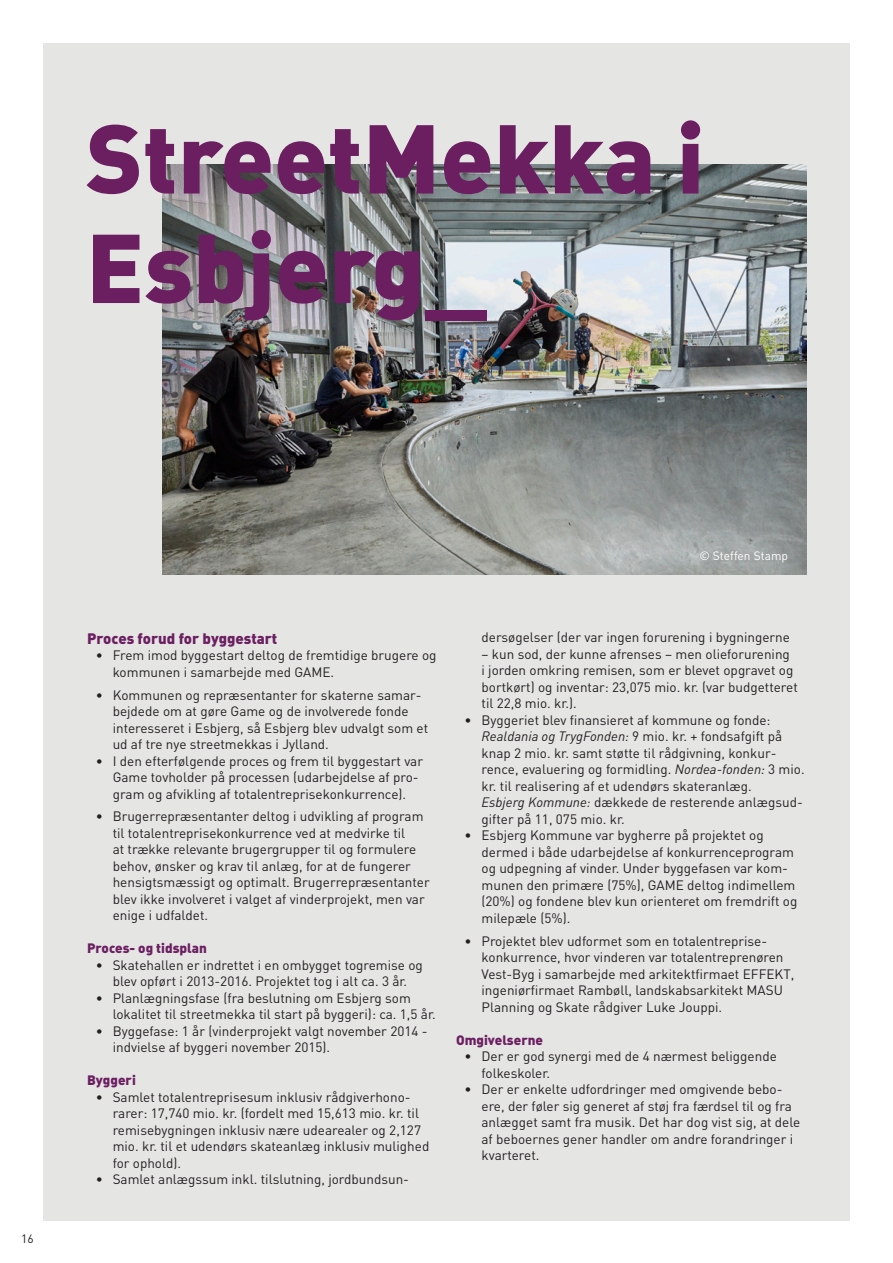
<style>
.page{position:relative;width:893px;height:1263px;background:#fff}
.page>*{position:absolute;margin:0;border:0;box-sizing:border-box;transform-origin:0 0}
.t1{font:96px/109.5px "DIN Black Alternate";color:#6b1f61}
.Lille_brødtekst{font:15px "DIN Black Alternate";color:#6b1f61}
.t2{font:13.5px/16.5px "DIN";color:#231f20}
.Lille_brødtekst-2{font:13.5px "DIN Black Alternate";color:#6b1f61}
.t3{font:12px "DIN Regular Alternate";color:#fff}
.t4{font:12px "DIN";color:#231f20}
.s1{font-style:italic}
</style>
<div class="page">
<div style="left:43px;top:43px;width:807px;height:1177px;background:#e5e5e4"></div>
<img style="left:163px;top:165px;width:644px;height:409px">
<p class="t1" style="left:86px;top:102px;width:620px">StreetMekka i<br>Esbjerg_</p>
<p class="t4" style="left:21px;top:1231px;width:14px">16</p>
<p class="t3" style="left:699px;top:548px;width:90px">© Steffen Stamp</p>
<p class="Lille_brødtekst" style="left:87px;top:628px;width:192px">Proces forud for byggestart</p>
<p class="t2" style="left:113px;top:647px;width:325px;text-indent:-17px">• Frem imod byggestart deltog de fremtidige brugere og kommunen i samarbejde med GAME.</p>
<p class="t2" style="left:113px;top:686px;width:317px;text-indent:-17px">• Kommunen og repræsentanter for skaterne samar&shy;bejdede om at gøre Game og de involverede fonde interesseret i Esbjerg, så Esbjerg blev udvalgt som et ud af tre nye streetmekkas i Jylland.</p>
<p class="t2" style="left:113px;top:752px;width:312px;text-indent:-17px">• I den efterfølgende proces og frem til byggestart var<br>Game tovholder på processen (udarbejdelse af pro&shy;gram og afvikling af totalentreprisekonkurrence).</p>
<p class="t2" style="left:113px;top:808px;width:318px;text-indent:-17px">• Brugerrepræsentanter deltog i udvikling af program til totalentreprisekonkurrence ved at medvirke til<br>at trække relevante brugergrupper til og formulere behov, ønsker og krav til anlæg, for at de fungerer hensigtsmæssigt og optimalt. Brugerrepræsentanter blev ikke involveret i valget af vinderprojekt, men var enige i udfaldet.</p>
<p class="Lille_brødtekst-2" style="left:87px;top:940px;width:121px">Proces- og tidsplan</p>
<p class="t2" style="left:96px;top:956px;width:329px;text-align:center">• Skatehallen er indrettet i en ombygget togremise og blev opført i 2013-2016. Projektet tog i alt ca. 3 år.</p>
<p class="t2" style="left:113px;top:989px;width:325px;text-indent:-17px">• Planlægningsfase (fra beslutning om Esbjerg som lokalitet til streetmekka til start på byggeri): ca. 1,5 år.</p>
<p class="t2" style="left:113px;top:1022px;width:316px;text-indent:-17px">• Byggefase: 1 år (vinderprojekt valgt november 2014 - indvielse af byggeri november 2015).</p>
<p class="Lille_brødtekst-2" style="left:87px;top:1072px;width:50px">Byggeri</p>
<p class="t2" style="left:113px;top:1088px;width:318px;text-indent:-17px">• Samlet totalentreprisesum inklusiv rådgiverhono&shy;rarer: 17,740 mio. kr. (fordelt med 15,613 mio. kr. til remisebygningen inklusiv nære udearealer og 2,127 mio. kr. til et udendørs skateanlæg inklusiv mulighed for ophold).</p>
<p class="t2" style="left:96px;top:1171px;width:315px">• Samlet anlægssum inkl. tilslutning, jordbundsun-</p>
<p class="t2" style="left:482px;top:629px;width:310px">dersøgelser (der var ingen forurening i bygningerne</p>
<p class="t2" style="left:482px;top:645px;width:318px">– kun sod, der kunne afrenses – men olieforurening<br>i jorden omkring remisen, som er blevet opgravet og bortkørt) og inventar: 23,075 mio. kr. (var budgetteret til 22,8 mio. kr.).</p>
<p class="t2" style="left:482px;top:711px;width:325px;text-indent:-17px">• Byggeriet blev finansieret af kommune og fonde:<br><span class="s1">Realdania og TrygFonden:</span> 9 mio. kr. + fondsafgift på knap 2 mio. kr. samt støtte til rådgivning, konkur&shy;rence, evaluering og formidling. <span class="s1">Nordea-fonden:</span> 3 mio. kr. til realisering af et udendørs skateranlæg.<br><span class="s1">Esbjerg Kommune:</span> dækkede de resterende anlægsud&shy;gifter på 11, 075 mio. kr.</p>
<p class="t2" style="left:482px;top:827px;width:317px;text-indent:-17px">• Esbjerg Kommune var bygherre på projektet og dermed i både udarbejdelse af konkurrenceprogram og udpegning af vinder. Under byggefasen var kom&shy;munen den primære (75%), GAME deltog indimellem (20%) og fondene blev kun orienteret om fremdrift og milepæle (5%).</p>
<p class="t2" style="left:482px;top:932px;width:314px;text-indent:-17px">• Projektet blev udformet som en totalentreprise&shy;konkurrence, hvor vinderen var totalentreprenøren Vest-Byg i samarbejde med arkitektfirmaet EFFEKT, ingeniørfirmaet Rambøll, landskabsarkitekt MASU Planning og Skate rådgiver Luke Jouppi.</p>
<p class="Lille_brødtekst-2" style="left:456px;top:1031px;width:89px">Omgivelserne</p>
<p class="t2" style="left:482px;top:1048px;width:297px;text-indent:-17px">• Der er god synergi med de 4 nærmest beliggende folkeskoler.</p>
<p class="t2" style="left:482px;top:1081px;width:320px;text-indent:-17px">• Der er enkelte udfordringer med omgivende bebo&shy;ere, der føler sig generet af støj fra færdsel til og fra anlægget samt fra musik. Det har dog vist sig, at dele af beboernes gener handler om andre forandringer i kvarteret.</p>
</div>
